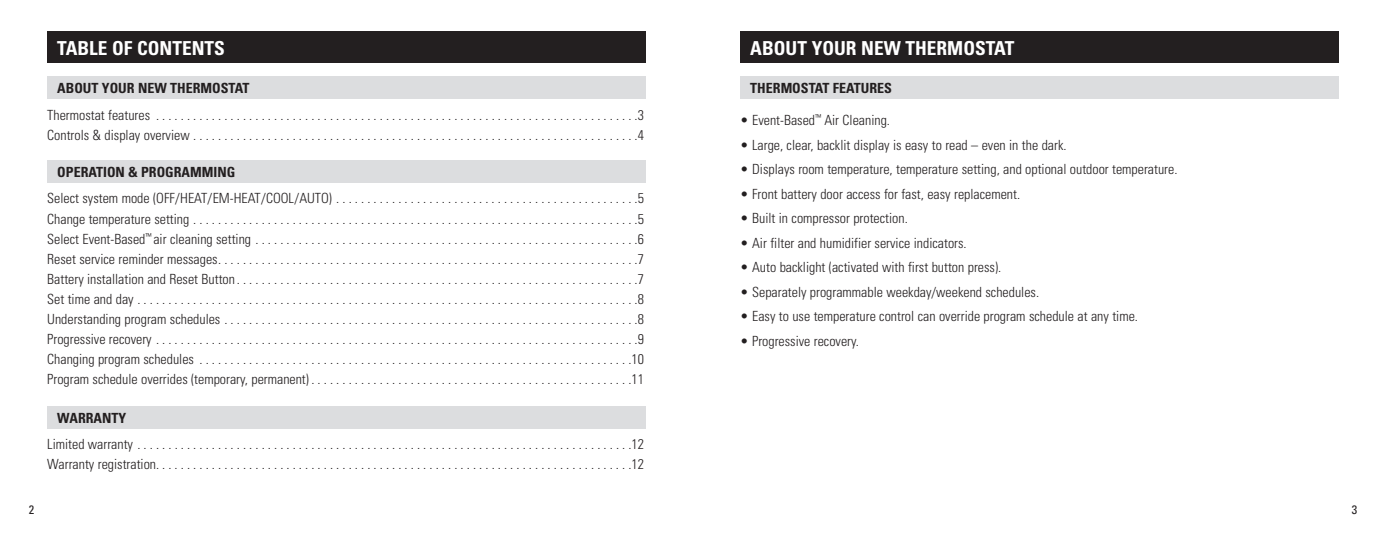
<style>
.page{position:relative;width:1386px;height:536px;background:#fff}
.page>*{position:absolute;margin:0;border:0;box-sizing:border-box;transform-origin:0 0}
.t1{font:700 condensed 19.25px "Univers";color:#fff}
.t2{font:300 condensed 14px/20.1px "Univers";color:#231f20}
.t3{font:700 condensed 14px "Univers";color:#231f20}
.t4{font:condensed 12.25px "Univers";color:#231f20}
</style>
<div class="page">
<div style="left:47px;top:32px;width:599px;height:31px;background:#231f20"></div>
<div style="left:47px;top:76px;width:599px;height:22px;background:#dcdddf"></div>
<div style="left:47px;top:160px;width:599px;height:23px;background:#dcdddf"></div>
<div style="left:47px;top:406px;width:599px;height:23px;background:#dcdddf"></div>
<div style="left:740px;top:32px;width:599px;height:31px;background:#231f20"></div>
<div style="left:740px;top:76px;width:599px;height:22px;background:#dcdddf"></div>
<h1 class="t1" style="left:57px;top:36px;width:92px">TABLE OF CONTENTS</h1>
<p class="t3" style="left:57px;top:79px;width:18px">ABOUT</p>
<p class="t3" style="left:102px;top:79px;width:17px">YOUR</p>
<p class="t3" style="left:138px;top:79px;width:42px">NE W THERMOSTAT</p>
<p class="t2" style="left:47px;top:104px;width:598px">Thermostat features . . . . . . . . . . . . . . . . . . . . . . . . . . . . . . . . . . . . . . . . . . . . . . . . . . . . . . . . . . . . . . . . . . . . . . . . . . . . . 3<br>Controls &amp; display overview . . . . . . . . . . . . . . . . . . . . . . . . . . . . . . . . . . . . . . . . . . . . . . . . . . . . . . . . . . . . . . . . . . . . . . . 4</p>
<p class="t3" style="left:57px;top:163px;width:25px">OPERATION</p>
<p class="t3" style="left:128px;top:163px;width:55px">&amp; PROGRAMMIN</p>
<p class="t3" style="left:227px;top:163px;width:10px">G</p>
<p class="t2" style="left:47px;top:188px;width:598px;text-align:justify">Select system mode (OFF/HEAT/EM-HEAT/COOL/AUTO) . . . . . . . . . . . . . . . . . . . . . . . . . . . . . . . . . . . . . . . . . . . . . . . . 5<br>Change temperature setting . . . . . . . . . . . . . . . . . . . . . . . . . . . . . . . . . . . . . . . . . . . . . . . . . . . . . . . . . . . . . . . . . . . . . . . 5<br>Select Event-Based<sup>™</sup> air cleaning setting . . . . . . . . . . . . . . . . . . . . . . . . . . . . . . . . . . . . . . . . . . . . . . . . . . . . . . . . . . . . . 6<br>Reset service reminder messages . . . . . . . . . . . . . . . . . . . . . . . . . . . . . . . . . . . . . . . . . . . . . . . . . . . . . . . . . . . . . . . . . . . 7<br>Battery installation and Reset Button . . . . . . . . . . . . . . . . . . . . . . . . . . . . . . . . . . . . . . . . . . . . . . . . . . . . . . . . . . . . . . . . 7<br>Set time and day . . . . . . . . . . . . . . . . . . . . . . . . . . . . . . . . . . . . . . . . . . . . . . . . . . . . . . . . . . . . . . . . . . . . . . . . . . . . . . . . 8<br>Understanding program schedules . . . . . . . . . . . . . . . . . . . . . . . . . . . . . . . . . . . . . . . . . . . . . . . . . . . . . . . . . . . . . . . . . . 8<br>Progressive recovery . . . . . . . . . . . . . . . . . . . . . . . . . . . . . . . . . . . . . . . . . . . . . . . . . . . . . . . . . . . . . . . . . . . . . . . . . . . . . 9<br>Changing program schedules . . . . . . . . . . . . . . . . . . . . . . . . . . . . . . . . . . . . . . . . . . . . . . . . . . . . . . . . . . . . . . . . . . . . . 10<br>Program schedule overrides (temporary, permanent) . . . . . . . . . . . . . . . . . . . . . . . . . . . . . . . . . . . . . . . . . . . . . . . . . . . 11</p>
<p class="t3" style="left:57px;top:409px;width:10px">WARRANT</p>
<p class="t3" style="left:119px;top:409px;width:9px">Y</p>
<p class="t2" style="left:47px;top:434px;width:598px">Limited warranty . . . . . . . . . . . . . . . . . . . . . . . . . . . . . . . . . . . . . . . . . . . . . . . . . . . . . . . . . . . . . . . . . . . . . . . . . . . . . . . 12<br>Warranty registration . . . . . . . . . . . . . . . . . . . . . . . . . . . . . . . . . . . . . . . . . . . . . . . . . . . . . . . . . . . . . . . . . . . . . . . . . . . . 12</p>
<h1 class="t1" style="left:750px;top:36px;width:24px">ABOUT</h1>
<h1 class="t1" style="left:812px;top:36px;width:23px">YOUR</h1>
<h1 class="t1" style="left:861px;top:36px;width:57px">NE W THERMOSTAT</h1>
<p class="t3" style="left:750px;top:79px;width:16px">THERMOSTAT</p>
<p class="t3" style="left:833px;top:79px;width:9px">FEATURES</p>
<p class="t2" style="left:740px;top:110px;width:149px">• Event-Based<sup>™</sup> Air Cleaning.</p>
<p class="t2" style="left:740px;top:134px;width:328px">• Large, clear, backlit display is easy to read – even in the dark.</p>
<p class="t2" style="left:740px;top:159px;width:439px">• Displays room temperature, temperature setting, and optional outdoor temperature.</p>
<p class="t2" style="left:740px;top:183px;width:281px">• Front battery door access for fast, easy replacement.</p>
<p class="t2" style="left:740px;top:208px;width:169px">• Built in compressor protection.</p>
<p class="t2" style="left:740px;top:232px;width:228px">• Air filter and humidifier service indicators.</p>
<p class="t2" style="left:740px;top:257px;width:262px">• Auto backlight (activated with first button press).</p>
<p class="t2" style="left:740px;top:281px;width:300px">• Separately programmable weekday/weekend schedules.</p>
<p class="t2" style="left:740px;top:306px;width:399px">• Easy to use temperature control can override program schedule at any time.</p>
<p class="t2" style="left:740px;top:330px;width:120px">• Progressive recovery.</p>
<p class="t4" style="left:29px;top:502px;width:7px">2</p>
<p class="t4" style="left:1352px;top:502px;width:7px">3</p>
</div>
